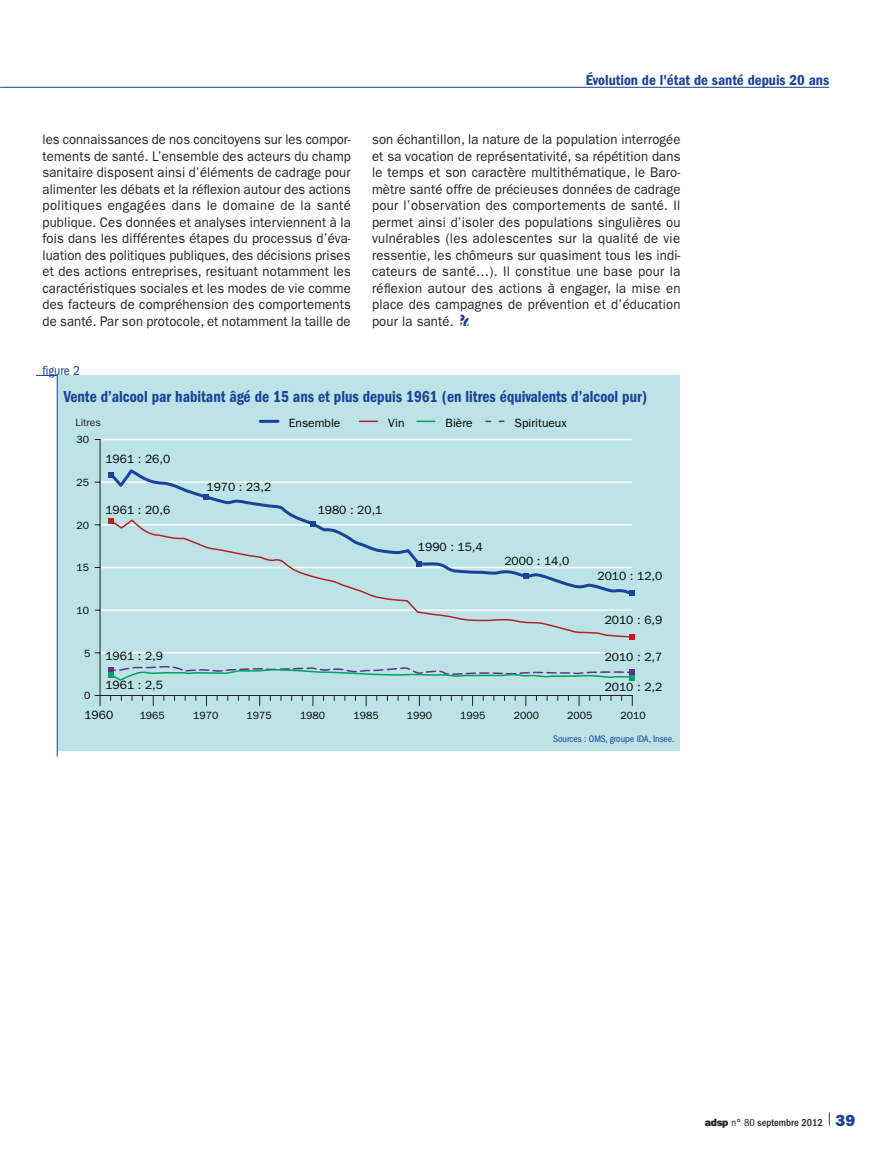
<style>
.page{position:relative;width:893px;height:1149px;background:#fff}
.page>*{position:absolute;margin:0;border:0;box-sizing:border-box;transform-origin:0 0}
.t1{font:16.5px "ITC Franklin Gothic Std Dm Cd";color:#1b4299;scale:.94 1}
.t2{font:15px "ITC Franklin Gothic Std Dm Cd";color:#1b4299}
.t3{font:13.95px/16.5px "ITC Franklin Gothic Std";letter-spacing:.01em;color:#231f20;text-align:justify;scale:.94 1}
.t4{font:condensed 13.5px "ITC Franklin Gothic Std";color:#1b4299}
.t5{font:12px "ITC Franklin Gothic Std";color:#000001}
.t6{font:10.5px "ITC Franklin Gothic Std";color:#000001}
.t7{font:500 condensed 10.5px "ITC Franklin Gothic Std";color:#231f20}
.t8{font:10.5px "ITC Franklin Gothic Std";color:#231f20}
.t9{font:condensed 9.75px "ITC Franklin Gothic Std";color:#1b4299}
.s1{font-family:"Ph Fpictos";font-weight:600;font-size:15px;color:#1b4299}
.s2{font-family:"ITC Franklin Gothic Std Hvy";font-weight:400;font-stretch:normal}
.s3{font-weight:400}
.s4{font-family:"ITC Franklin Gothic Std Hvy";font-weight:400;font-stretch:normal;font-size:16.2px;color:#1b4299}
</style>
<div class="page">
<hr style="left:0;top:87px;width:829px;height:1px;background:#1b4299">
<svg style="left:829px;top:1112px;width:1px;height:13px"></svg>
<div style="left:57px;top:375px;width:623px;height:375px;background:#bce3e5"></div>
<svg style="left:36px;top:375px;width:22px;height:381px"></svg>
<hr style="left:100px;top:438px;width:532px;height:2px;background:#fff">
<hr style="left:100px;top:481px;width:532px;height:2px;background:#fff">
<hr style="left:100px;top:524px;width:532px;height:1px;background:#fff">
<hr style="left:100px;top:566px;width:532px;height:2px;background:#fff">
<hr style="left:100px;top:609px;width:532px;height:1px;background:#fff">
<hr style="left:100px;top:652px;width:532px;height:1px;background:#fff">
<hr style="left:100px;top:439px;width:1px;height:256px;background:#231f20">
<hr style="left:100px;top:695px;width:532px;height:1px;background:#231f20">
<svg style="left:95px;top:695px;width:6px;height:10px"></svg>
<svg style="left:109px;top:596px;width:524px;height:42px"></svg>
<svg style="left:107px;top:419px;width:528px;height:177px"></svg>
<svg style="left:204px;top:494px;width:5px;height:5px"></svg>
<svg style="left:310px;top:521px;width:6px;height:5px"></svg>
<svg style="left:417px;top:560px;width:5px;height:6px"></svg>
<svg style="left:523px;top:573px;width:6px;height:5px"></svg>
<svg style="left:629px;top:590px;width:6px;height:5px"></svg>
<svg style="left:629px;top:634px;width:6px;height:5px"></svg>
<svg style="left:108px;top:518px;width:5px;height:6px"></svg>
<svg style="left:108px;top:665px;width:527px;height:15px"></svg>
<p class="t2" style="left:586px;top:71px;width:245px">Évolution de l'état de santé depuis 20 ans</p>
<p class="t3" style="left:43px;top:131px;width:330px">les connaissances de nos concitoyens sur les compor&shy;tements de santé. L’ensemble des acteurs du champ sanitaire disposent ainsi d’éléments de cadrage pour alimenter les débats et la réflexion autour des actions politiques engagées dans le domaine de la santé publique. Ces données et analyses interviennent à la fois dans les différentes étapes du processus d’éva&shy;luation des politiques publiques, des décisions prises et des actions entreprises, resituant notamment les caractéristiques sociales et les modes de vie comme des facteurs de compréhension des comportements de santé. Par son protocole, et notamment la taille de</p>
<p class="t3" style="left:372px;top:131px;width:330px">son échantillon, la nature de la population interrogée et sa vocation de représentativité, sa répétition dans le temps et son caractère multithématique, le Baro&shy;mètre santé offre de précieuses données de cadrage pour l’observation des comportements de santé. Il permet ainsi d’isoler des populations singulières ou vulnérables (les adolescentes sur la qualité de vie ressentie, les chômeurs sur quasiment tous les indi&shy;cateurs de santé…). Il constitue une base pour la réflexion autour des actions à engager, la mise en place des campagnes de prévention et d’éducation pour la santé. <span class="s1">p</span></p>
<p class="t4" style="left:43px;top:363px;width:39px">figure 2</p>
<p class="t1" style="left:64px;top:387px;width:622px">Vente d’alcool par habitant âgé de 15 ans et plus depuis 1961 (en litres équivalents d’alcool pur)</p>
<p class="t8" style="left:75px;top:416px;width:27px">Litres</p>
<p class="t5" style="left:289px;top:416px;width:53px">Ensemble</p>
<p class="t5" style="left:388px;top:416px;width:18px">Vin</p>
<p class="t5" style="left:446px;top:416px;width:29px">Bière</p>
<p class="t5" style="left:515px;top:415px;width:54px">Spiritueux</p>
<p class="t6" style="left:76px;top:433px;width:14px">30</p>
<p class="t6" style="left:76px;top:476px;width:14px">25</p>
<p class="t6" style="left:76px;top:519px;width:14px">20</p>
<p class="t6" style="left:76px;top:561px;width:14px">15</p>
<p class="t6" style="left:76px;top:604px;width:14px">10</p>
<p class="t6" style="left:84px;top:647px;width:8px">5</p>
<p class="t6" style="left:84px;top:689px;width:8px">0</p>
<p class="t5" style="left:105px;top:452px;width:66px">1961 : 26,0</p>
<p class="t5" style="left:105px;top:503px;width:66px">1961 : 20,6</p>
<p class="t5" style="left:105px;top:648px;width:59px">1961 : 2,9</p>
<p class="t5" style="left:105px;top:677px;width:59px">1961 : 2,5</p>
<p class="t5" style="left:206px;top:479px;width:66px">1970 : 23,2</p>
<p class="t5" style="left:318px;top:503px;width:66px">1980 : 20,1</p>
<p class="t5" style="left:418px;top:539px;width:66px">1990 : 15,4</p>
<p class="t5" style="left:504px;top:553px;width:66px">2000 : 14,0</p>
<p class="t5" style="left:597px;top:569px;width:66px">2010 : 12,0</p>
<p class="t5" style="left:605px;top:613px;width:59px">2010 : 6,9</p>
<p class="t5" style="left:605px;top:649px;width:59px">2010 : 2,7</p>
<p class="t5" style="left:605px;top:680px;width:59px">2010 : 2,2</p>
<p class="t5" style="left:84px;top:707px;width:30px">1960</p>
<p class="t6" style="left:140px;top:709px;width:27px">1965</p>
<p class="t6" style="left:193px;top:709px;width:27px">1970</p>
<p class="t6" style="left:247px;top:709px;width:27px">1975</p>
<p class="t6" style="left:300px;top:709px;width:27px">1980</p>
<p class="t6" style="left:353px;top:709px;width:27px">1985</p>
<p class="t6" style="left:407px;top:709px;width:27px">1990</p>
<p class="t6" style="left:460px;top:709px;width:27px">1995</p>
<p class="t6" style="left:514px;top:709px;width:27px">2000</p>
<p class="t6" style="left:567px;top:709px;width:27px">2005</p>
<p class="t6" style="left:621px;top:709px;width:27px">2010</p>
<p class="t9" style="left:553px;top:732px;width:123px">Sources : OMS, groupe IDA, Insee.</p>
<p class="t7" style="left:705px;top:1115px;width:152px"><span class="s2">adsp</span> <span class="s3">n° 80</span> septembre 2012 <span class="s4">39</span></p>
</div>
